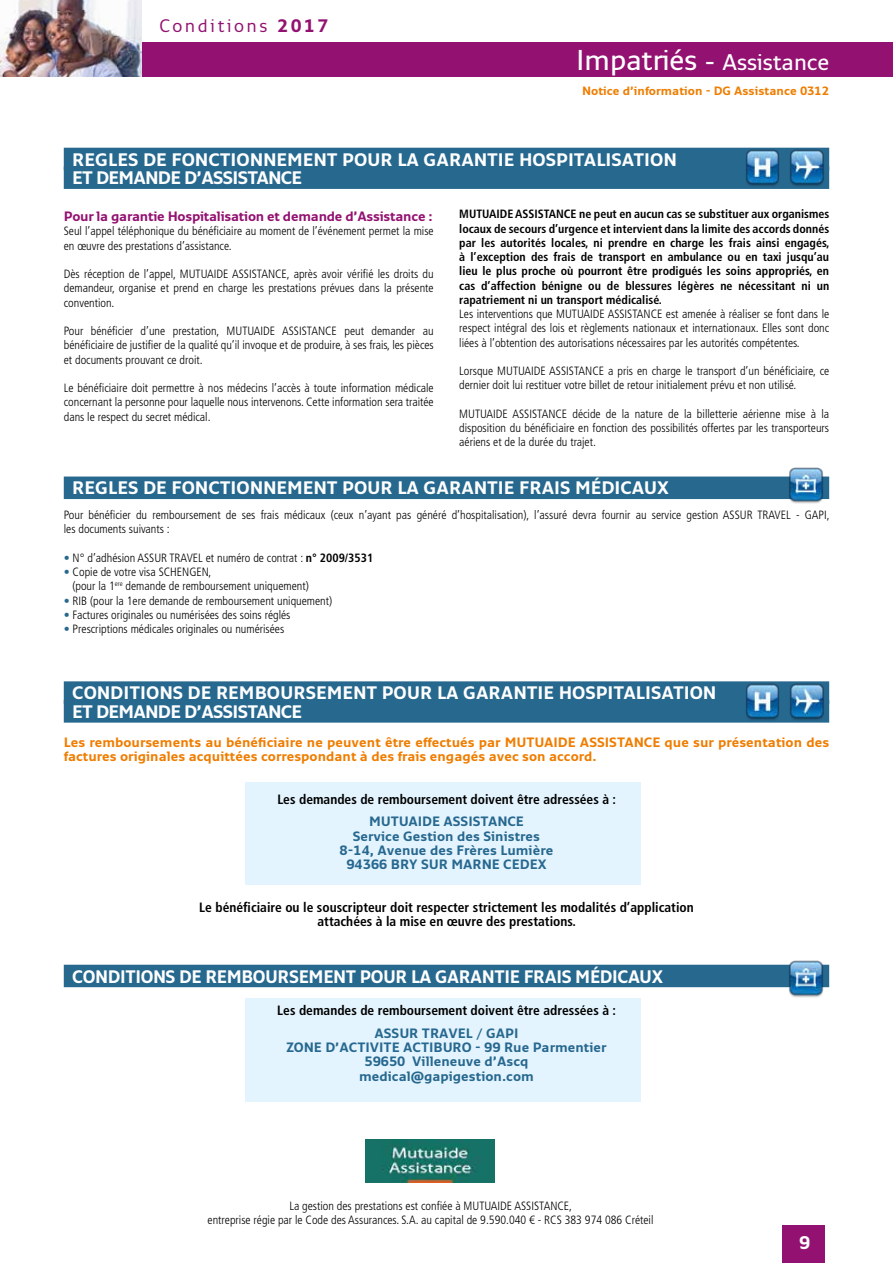
<style>
.page{position:relative;width:893px;height:1263px;background:#fff}
.page>*{position:absolute;margin:0;border:0;box-sizing:border-box;transform-origin:0 0}
.t1{font:600 28.5px "Monitor";color:#fff}
.t2{font:700 18.15px "Monitor";color:#fff}
.t3{font:700 18px/18.8px "Monitor";color:#fff}
.t4{font:700 18px "Monitor";letter-spacing:-.02em;color:#fff;scale:.96 1}
.t5{font:18px "Monitor";letter-spacing:.14em;color:#931271}
.t6{font:700 condensed 13.5px/14.2px "Frutiger LT Std";color:#000;text-align:center}
.t7{font:700 13.5px/14.2px "Monitor";color:#27688f;text-align:center}
.t8{font:700 13.5px/14.2px "Monitor";color:#ef7d00}
.t9{font:700 13.5px "Monitor";letter-spacing:-.02em;color:#931271}
.t10{font:300 condensed 12px/14.2px "Frutiger LT Std";color:#000;text-align:justify}
.t11{font:700 condensed 12px/14.2px "Frutiger LT Std";color:#000;text-align:justify}
.t12{font:700 12px "Monitor";color:#ef7d00}
.s1{font-weight:700}
.s2{font-size:22.5px}
.s3{color:#27688f}
</style>
<div class="page">
<div style="left:245px;top:998px;width:396px;height:103px;background:#e4f4fe"></div>
<div style="left:245px;top:782px;width:396px;height:102px;background:#e4f4fe"></div>
<img style="left:365px;top:1139px;width:129px;height:44px">
<div style="left:64px;top:148px;width:765px;height:22px;background:#27688f"></div>
<div style="left:64px;top:166px;width:765px;height:23px;background:#27688f"></div>
<div style="left:64px;top:681px;width:765px;height:23px;background:#27688f"></div>
<div style="left:64px;top:700px;width:765px;height:23px;background:#27688f"></div>
<div style="left:64px;top:476px;width:765px;height:23px;background:#27688f"></div>
<div style="left:64px;top:965px;width:765px;height:22px;background:#27688f"></div>
<img style="left:742px;top:147px;width:41px;height:39px">
<img style="left:742px;top:681px;width:41px;height:39px">
<img style="left:786px;top:147px;width:41px;height:39px">
<img style="left:786px;top:681px;width:41px;height:39px">
<img style="left:786px;top:467px;width:40px;height:37px">
<img style="left:786px;top:960px;width:40px;height:38px">
<div style="left:0;top:43px;width:893px;height:34px;background:#931271"></div>
<div style="left:783px;top:1225px;width:42px;height:38px;background:#931271"></div>
<img style="left:0;top:0;width:141px;height:77px">
<h3 class="t5" style="left:159px;top:14px;width:171px">Conditions <span class="s1">2017</span></h3>
<h1 class="t1" style="left:577px;top:42px;width:254px">Impatriés - <span class="s2">Assistance</span></h1>
<p class="t12" style="left:582px;top:83px;width:248px">Notice d’information - DG Assistance 0312</p>
<h3 class="t3" style="left:72px;top:149px;width:606px">REGLES DE FONCTIONNEMENT POUR LA GARANTIE HOSPITALISATION<br>ET DEMANDE D’ASSISTANCE</h3>
<p class="t9" style="left:64px;top:208px;width:370px">Pour la garantie Hospitalisation et demande d’Assistance :</p>
<p class="t10" style="left:64px;top:224px;width:371px">Seul l’appel téléphonique du bénéficiaire au moment de l’événement permet la mise en œuvre des prestations d’assistance.</p>
<p class="t10" style="left:64px;top:267px;width:371px">Dès réception de l’appel, MUTUAIDE ASSISTANCE, après avoir vérifié les droits du demandeur, organise et prend en charge les prestations prévues dans la présente convention.</p>
<p class="t10" style="left:64px;top:324px;width:371px">Pour bénéficier d’une prestation, MUTUAIDE ASSISTANCE peut demander au bénéficiaire de justifier de la qualité qu’il invoque et de produire, à ses frais, les pièces et documents prouvant ce droit.</p>
<p class="t10" style="left:64px;top:381px;width:371px">Le bénéficiaire doit permettre à nos médecins l’accès à toute information médicale concernant la personne pour laquelle nous intervenons. Cette information sera traitée dans le respect du secret médical.</p>
<p class="t11" style="left:459px;top:207px;width:372px">MUTUAIDE ASSISTANCE ne peut en aucun cas se substituer aux organismes locaux de secours d’urgence et intervient dans la limite des accords donnés par les autorités locales, ni prendre en charge les frais ainsi engagés, à l’exception des frais de transport en ambulance ou en taxi jusqu’au lieu le plus proche où pourront être prodigués les soins appropriés, en cas d’affection bénigne ou de blessures légères ne nécessitant ni un rapatriement ni un transport médicalisé.</p>
<p class="t10" style="left:459px;top:307px;width:371px">Les interventions que MUTUAIDE ASSISTANCE est amenée à réaliser se font dans le respect intégral des lois et règlements nationaux et internationaux. Elles sont donc liées à l’obtention des autorisations nécessaires par les autorités compétentes.</p>
<p class="t10" style="left:459px;top:364px;width:371px">Lorsque MUTUAIDE ASSISTANCE a pris en charge le transport d’un bénéficiaire, ce dernier doit lui restituer votre billet de retour initialement prévu et non utilisé.</p>
<p class="t10" style="left:459px;top:407px;width:371px">MUTUAIDE ASSISTANCE décide de la nature de la billetterie aérienne mise à la disposition du bénéficiaire en fonction des possibilités offertes par les transporteurs aériens et de la durée du trajet.</p>
<h3 class="t3" style="left:72px;top:478px;width:598px">REGLES DE FONCTIONNEMENT POUR LA GARANTIE FRAIS MÉDICAUX</h3>
<p class="t10" style="left:64px;top:508px;width:767px">Pour bénéficier du remboursement de ses frais médicaux (ceux n’ayant pas généré d’hospitalisation), l’assuré devra fournir au service gestion ASSUR TRAVEL - GAPI, les documents suivants :</p>
<p class="t10" style="left:64px;top:551px;width:311px"><span class="s3">•</span> N° d’adhésion ASSUR TRAVEL et numéro de contrat : <span class="s1">n° 2009/3531</span></p>
<p class="t10" style="left:72px;top:565px;width:238px;text-indent:-9px"><span class="s3">•</span> Copie de votre visa SCHENGEN,<br>(pour la 1<sup>ere</sup> demande de remboursement uniquement)</p>
<p class="t10" style="left:64px;top:594px;width:270px"><span class="s3">•</span> RIB (pour la 1ere demande de remboursement uniquement)</p>
<p class="t10" style="left:64px;top:608px;width:228px"><span class="s3">•</span> Factures originales ou numérisées des soins réglés</p>
<p class="t10" style="left:64px;top:622px;width:222px"><span class="s3">•</span> Prescriptions médicales originales ou numérisées</p>
<h3 class="t3" style="left:72px;top:683px;width:646px">CONDITIONS DE REMBOURSEMENT POUR LA GARANTIE HOSPITALISATION<br>ET DEMANDE D’ASSISTANCE</h3>
<p class="t8" style="left:64px;top:734px;width:767px">Les remboursements au bénéficiaire ne peuvent être effectués par MUTUAIDE ASSISTANCE que sur présentation des factures originales acquittées correspondant à des frais engagés avec son accord.</p>
<p class="t6" style="left:277px;top:792px;width:340px">Les demandes de remboursement doivent être adressées à :</p>
<p class="t7" style="left:340px;top:814px;width:215px">MUTUAIDE ASSISTANCE<br>Service Gestion des Sinistres<br>8-14, Avenue des Frères Lumière<br>94366 BRY SUR MARNE CEDEX</p>
<p class="t6" style="left:199px;top:900px;width:496px">Le bénéficiaire ou le souscripteur doit respecter strictement les modalités d’application attachées à la mise en œuvre des prestations.</p>
<h3 class="t4" style="left:72px;top:965px;width:617px">CONDITIONS DE REMBOURSEMENT POUR LA GARANTIE FRAIS MÉDICAUX</h3>
<p class="t6" style="left:277px;top:1003px;width:340px">Les demandes de remboursement doivent être adressées à :</p>
<p class="t7" style="left:286px;top:1025px;width:322px">ASSUR TRAVEL / GAPI<br>ZONE D’ACTIVITE ACTIBURO - 99 Rue Parmentier<br>59650 Villeneuve d’Ascq medical@gapigestion.com</p>
<p class="t10" style="left:208px;top:1198px;width:447px;text-align:center">La gestion des prestations est confiée à MUTUAIDE ASSISTANCE,<br>entreprise régie par le Code des Assurances. S.A. au capital de 9.590.040 € - RCS 383 974 086 Créteil</p>
<h2 class="t2" style="left:799px;top:1232px;width:13px">9</h2>
</div>
